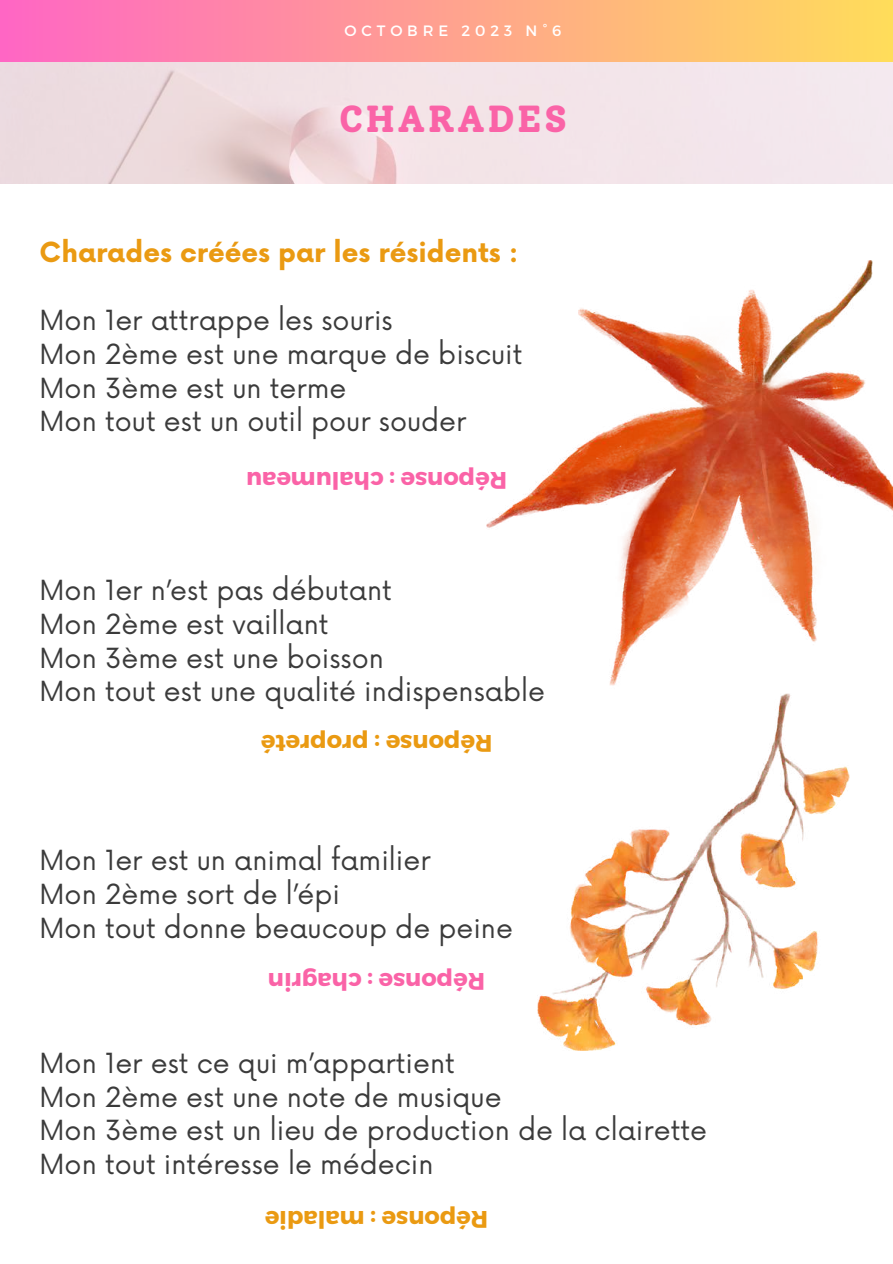
<style>
.page{position:relative;width:893px;height:1264px;background:#fff}
.page>*{position:absolute;margin:0;border:0;box-sizing:border-box;transform-origin:0 0}
.t1{font:800 37.5px "Solway";letter-spacing:.06em;color:#fa63a7}
.t2{font:27px/33.8px "Now";color:#3b3b3b}
.t3{font:700 27px "Now";color:#ea9a12}
.t4{font:700 24px "Montserrat";color:#fa63a7}
.t5{font:700 24px "Montserrat";color:#ea9a12}
.t6{font:15px "Montserrat";letter-spacing:-.155em;color:#fff}
</style>
<div class="page">
<img style="left:0;top:62px;width:892px;height:121px">
<div style="left:0;top:0;width:892px;height:62px;background:linear-gradient(to right,#ff66c4,#ffdd5a)"></div>
<img style="left:537px;top:699px;width:312px;height:351px">
<img style="left:486px;top:261px;width:406px;height:438px">
<p class="t6" style="left:344px;top:21px;width:218px">O CJTUOI BNR2E0 22 03 2N3 ° N5 ° 6</p>
<h1 class="t1" style="left:339px;top:97px;width:230px">CHARADES</h1>
<p class="t3" style="left:40px;top:238px;width:480px">Charades créées par les résidents :</p>
<p class="t2" style="left:40px;top:305px;width:484px">Mon 1er attrappe les souris<br>Mon 2ème est une marque de biscuit<br>Mon 3ème est un terme<br>Mon tout est un outil pour souder</p>
<p class="t4" style="left:507px;top:496px;width:262px;rotate:-180deg">R é p o n es hc: ul a m e ua</p>
<p class="t2" style="left:40px;top:575px;width:507px">Mon 1er n’est pas débutant<br>Mon 2ème est vaillant<br>Mon 3ème est une boisson<br>Mon tout est une qualité indispensable</p>
<p class="t5" style="left:492px;top:758px;width:233px;rotate:-180deg">R é p o n es p: or p er ét</p>
<p class="t2" style="left:40px;top:845px;width:475px">Mon 1er est un animal familier<br>Mon 2ème sort de l’épi<br>Mon tout donne beaucoup de peine</p>
<p class="t4" style="left:485px;top:997px;width:218px;rotate:-180deg">R é p o n es hc: ga ni r</p>
<p class="t2" style="left:40px;top:1047px;width:669px">Mon 1er est ce qui m’appartient<br>Mon 2ème est une note de musique<br>Mon 3ème est un lieu de production de la clairette Mon tout intéresse le médecin</p>
<p class="t5" style="left:488px;top:1235px;width:225px;rotate:-180deg">R é p o n es m: dala ei</p>
</div>
